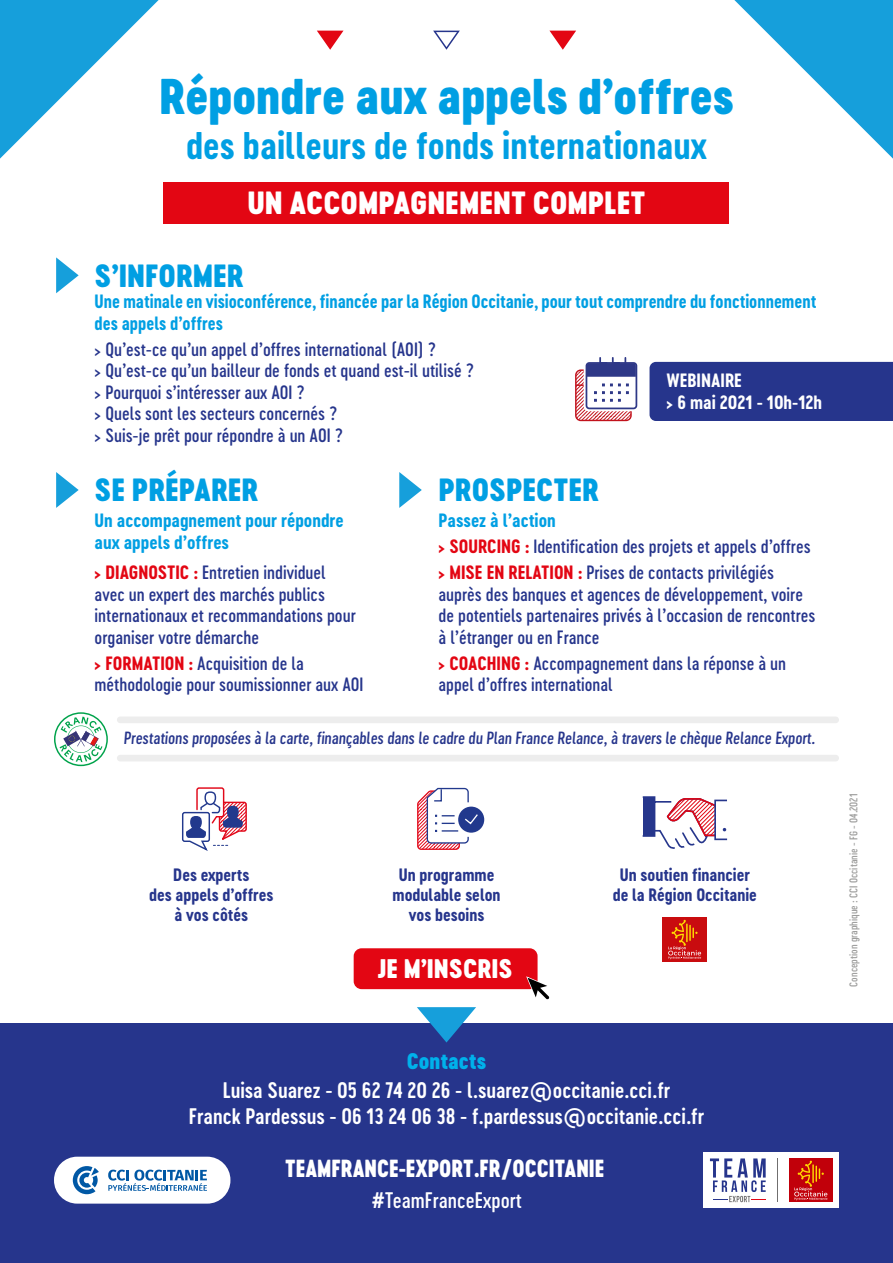
<style>
.page{position:relative;width:893px;height:1263px;background:#fff}
.page>*{position:absolute;margin:0;border:0;box-sizing:border-box;transform-origin:0 0}
.t1{font:46.8px "Cervo Neue Black Neue";color:#009fe3}
.t2{font:36px "Cervo Neue Bold Neue";color:#009fe3}
.t3{font:30px "Cervo Neue Black Neue";color:#009fe3}
.t4{font:30px "Cervo Neue Black Neue";color:#fff}
.t5{font:25.05px "Cervo Neue Black Neue";color:#fff}
.t6{font:23.1px "Cervo Neue Black Neue";color:#fff;scale:.91 1}
.t7{font:21px/25.2px "Cervo Neue Semi Bold Neue";color:#fff;text-align:center}
.t8{font:21px "Cervo Neue Medium Neue";color:#fff}
.t9{font:21px "Cervo Neue Black Neue";color:#00b1eb}
.t10{font:18px/21.6px "Cervo Neue Medium Neue";color:#26358c}
.t11{font:18px/21.6px "Cervo Neue Bold Neue";color:#009fe3;scale:.96 1}
.t12{font:18px/21.6px "Cervo Neue Bold Neue";color:#009fe3}
.t13{font:18px/21.6px "Cervo Neue Bold Neue";color:#fff}
.t14{font:16.8px/20.1px "Cervo Neue Bold Neue";color:#26358c;text-align:center}
.t15{font:16.5px "Cervo Neue Medium Neue";color:#26358c}
.t16{font:10.5px "Cervo Neue Medium Neue";color:#9d9d9c}
.s1{font-family:"Cervo Neue Bold Neue";color:#e30613}
</style>
<div class="page">
<div style="left:163px;top:182px;width:566px;height:42px;background:#e30613"></div>
<div style="left:0;top:1023px;width:893px;height:240px;background:#26358c"></div>
<svg style="left:549px;top:31px;width:27px;height:19px"></svg>
<svg style="left:433px;top:30px;width:27px;height:20px"></svg>
<svg style="left:317px;top:31px;width:26px;height:19px"></svg>
<svg style="left:56px;top:257px;width:23px;height:36px"></svg>
<svg style="left:734px;top:0;width:159px;height:159px"></svg>
<svg style="left:0;top:0;width:159px;height:159px"></svg>
<div style="left:54px;top:1157px;width:176px;height:46px;background:#fff;border-radius:23px"></div>
<svg style="left:73px;top:1166px;width:26px;height:28px"></svg>
<svg style="left:108px;top:1169px;width:99px;height:22px"></svg>
<div style="left:703px;top:1152px;width:136px;height:56px;background:#fff"></div>
<svg style="left:710px;top:1158px;width:56px;height:44px"></svg>
<hr style="left:777px;top:1158px;width:1px;height:44px;background:#706f6f">
<div style="left:789px;top:1158px;width:44px;height:44px;background:#c1000a"></div>
<svg style="left:794px;top:1160px;width:33px;height:40px"></svg>
<svg style="left:417px;top:1007px;width:59px;height:35px"></svg>
<svg style="left:56px;top:472px;width:23px;height:36px"></svg>
<svg style="left:399px;top:472px;width:23px;height:36px"></svg>
<div style="left:649px;top:362px;width:244px;height:59px;background:#26358c"></div>
<div style="left:575px;top:369px;width:57px;height:52px;border:1px solid #c2121c;border-radius:5px"></div>
<svg style="left:584px;top:361px;width:55px;height:50px"></svg>
<svg style="left:576px;top:358px;width:60px;height:62px"></svg>
<div style="left:458px;top:807px;width:26px;height:26px;background:#22398d;border-radius:50%"></div>
<svg style="left:417px;top:787px;width:62px;height:63px"></svg>
<svg style="left:182px;top:787px;width:65px;height:64px"></svg>
<svg style="left:642px;top:796px;width:75px;height:53px"></svg>
<div style="left:354px;top:948px;width:184px;height:41px;background:#e30613;border-radius:8px"></div>
<svg style="left:525px;top:975px;width:25px;height:25px"></svg>
<div style="left:663px;top:917px;width:44px;height:44px;background:#c90c0f"></div>
<svg style="left:668px;top:920px;width:33px;height:39px"></svg>
<svg style="left:54px;top:712px;width:54px;height:54px"></svg>
<div style="left:117px;top:755px;width:722px;height:6px;background:#ededed;border-radius:3px"></div>
<div style="left:117px;top:716px;width:722px;height:7px;background:#ededed;border-radius:3px"></div>
<h1 class="t1" style="left:159px;top:63px;width:576px">Répondre aux appels d’offres</h1>
<h2 class="t2" style="left:186px;top:121px;width:522px">des bailleurs de fonds internationaux</h2>
<h3 class="t4" style="left:247px;top:181px;width:400px">UN ACCOMPAGNEMENT COMPLET</h3>
<h3 class="t3" style="left:95px;top:254px;width:151px">S’INFORMER</h3>
<p class="t11" style="left:95px;top:291px;width:753px">Une matinale en visioconférence, financée par la Région Occitanie, pour tout comprendre du fonctionnement des appels d’offres</p>
<p class="t10" style="left:95px;top:338px;width:381px">&gt; Qu’est-ce qu’un appel d’offres international (AOI) ?<br>&gt; Qu’est-ce qu’un bailleur de fonds et quand est-il utilisé ? &gt; Pourquoi s’intéresser aux AOI ?<br>&gt; Quels sont les secteurs concernés ?<br>&gt; Suis-je prêt pour répondre à un AOI ?</p>
<h3 class="t3" style="left:95px;top:468px;width:165px">SE PRÉPARER</h3>
<p class="t12" style="left:95px;top:510px;width:251px">Un accompagnement pour répondre aux appels d’offres</p>
<p class="t10" style="left:95px;top:561px;width:263px"><span class="s1">&gt; DIAGNOSTIC :</span> Entretien individuel avec un expert des marchés publics internationaux et recommandations pour organiser votre démarche</p>
<p class="t10" style="left:95px;top:652px;width:270px"><span class="s1">&gt; FORMATION :</span> Acquisition de la méthodologie pour soumissionner aux AOI</p>
<p class="t13" style="left:666px;top:369px;width:157px">WEBINAIRE<br>&gt; 6 mai 2021 - 10h-12h</p>
<h3 class="t3" style="left:439px;top:469px;width:162px">PROSPECTER</h3>
<p class="t12" style="left:439px;top:510px;width:119px">Passez à l’action</p>
<p class="t10" style="left:439px;top:533px;width:373px;line-height:25.8px"><span class="s1">&gt; SOURCING :</span> Identification des projets et appels d’offres <span class="s1">&gt; MISE EN RELATION :</span> Prises de contacts privilégiés</p>
<p class="t10" style="left:439px;top:583px;width:378px">auprès des banques et agences de développement, voire de potentiels partenaires privés à l’occasion de rencontres à l’étranger ou en France</p>
<p class="t10" style="left:439px;top:652px;width:349px"><span class="s1">&gt; COACHING :</span> Accompagnement dans la réponse à un appel d’offres international</p>
<p class="t15" style="left:124px;top:727px;width:695px">Prestations proposées à la carte, finançables dans le cadre du Plan France Relance, à travers le chèque Relance Export.</p>
<p class="t14" style="left:149px;top:865px;width:126px">Des experts<br>des appels d’offres à vos côtés</p>
<p class="t14" style="left:613px;top:865px;width:146px">Un soutien financier de la Région Occitanie</p>
<p class="t14" style="left:393px;top:865px;width:110px">Un programme modulable selon vos besoins</p>
<h3 class="t5" style="left:378px;top:951px;width:137px">JE M’INSCRIS</h3>
<p class="t9" style="left:407px;top:1046px;width:81px">Contacts</p>
<p class="t7" style="left:189px;top:1078px;width:517px">Luisa Suarez - 05 62 74 20 26 - l.suarez@occitanie.cci.fr<br>Franck Pardessus - 06 13 24 06 38 - f.pardessus@occitanie.cci.fr</p>
<p class="t6" style="left:285px;top:1151px;width:352px">TEAMFRANCE-EXPORT.FR/OCCITANIE</p>
<p class="t8" style="left:372px;top:1186px;width:151px">#TeamFranceExport</p>
<p class="t16" style="left:847px;top:986px;width:194px;rotate:-90deg">Conception graphique : CCI Occitanie - FG - 04.2021</p>
</div>
